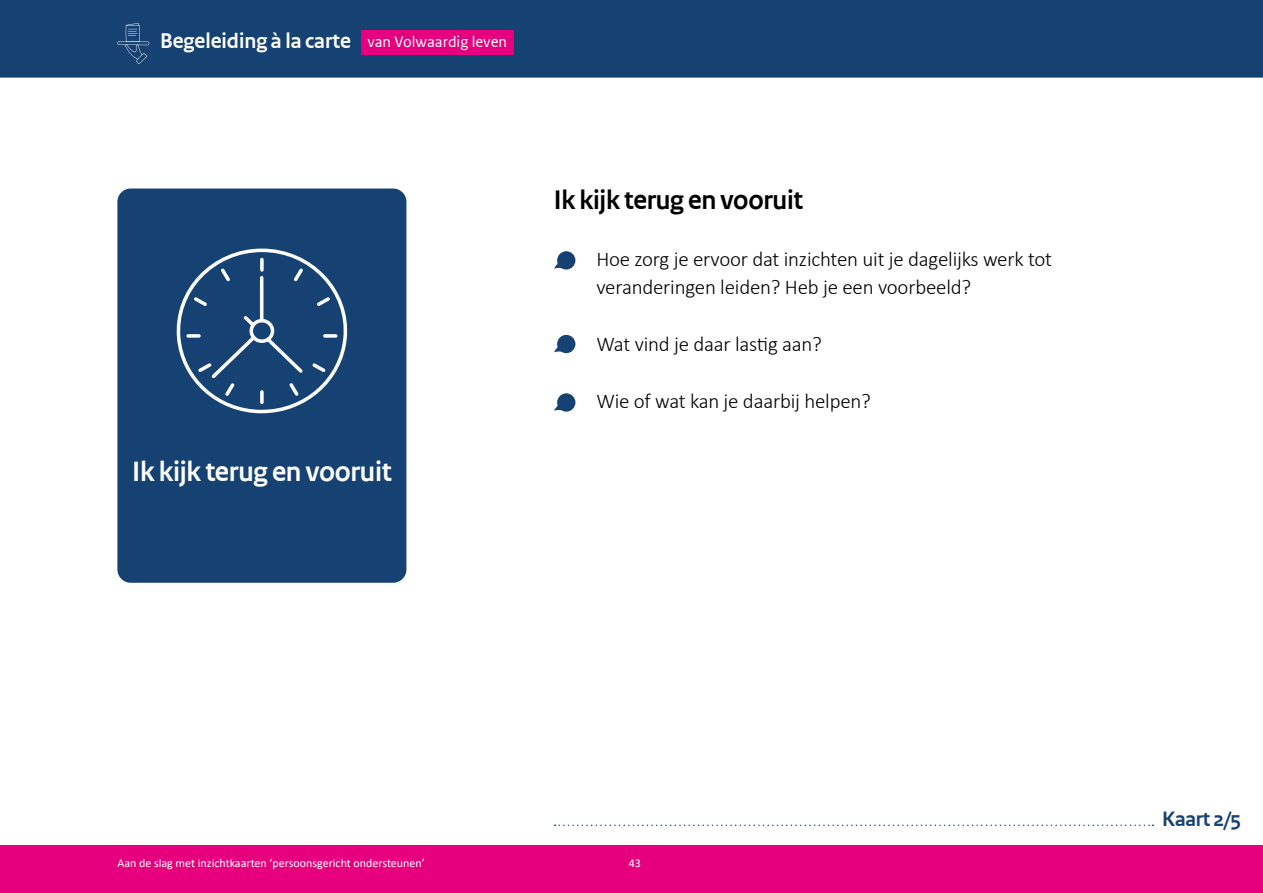
<style>
.page{position:relative;width:1263px;height:893px;background:#fff}
.page>*{position:absolute;margin:0;border:0;box-sizing:border-box;transform-origin:0 0}
.t1{font:700 28.2px "Rijksoverheid Sans Heading";letter-spacing:-.01em;color:#fff}
.t2{font:700 27px "Rijksoverheid Sans Heading";letter-spacing:-.01em;color:#000}
.t3{font:700 21.45px "Rijksoverheid Sans Heading";color:#fff}
.t4{font:300 21px/28.5px "Calibri";letter-spacing:-.01em;color:#000}
.t5{font:700 21px "Rijksoverheid Sans Heading";letter-spacing:-.01em;color:#154273}
.t6{font:12px "Calibri";color:#fff}
.s1{font-family:"Rijksoverheid Sans Text";font-weight:400;font-size:14.55px}
</style>
<div class="page">
<div style="left:0;top:845px;width:1263px;height:48px;background:#e6007d"></div>
<div style="left:0;top:0;width:1263px;height:78px;background:#154273"></div>
<div style="left:361px;top:30px;width:152px;height:25px;background:#e6007d"></div>
<svg style="left:117px;top:23px;width:32px;height:41px"></svg>
<svg style="left:555px;top:824px;width:598px;height:2px"></svg>
<svg style="left:554px;top:251px;width:21px;height:19px"></svg>
<svg style="left:554px;top:335px;width:21px;height:18px"></svg>
<div style="left:117px;top:189px;width:289px;height:394px;background:#154273;border-radius:13px"></div>
<svg style="left:176px;top:248px;width:172px;height:166px"></svg>
<svg style="left:554px;top:393px;width:21px;height:19px"></svg>
<p class="t3" style="left:160px;top:29px;width:348px">Begeleiding à la carte <span class="s1">van Volwaardig leven</span></p>
<h1 class="t1" style="left:132px;top:455px;width:261px">Ik kijk terug en vooruit</h1>
<p class="t2" style="left:554px;top:184px;width:251px">Ik kijk terug en vooruit</p>
<p class="t4" style="left:596px;top:244px;width:457px">Hoe zorg je ervoor dat inzichten uit je dagelijks werk tot veranderingen leiden? Heb je een voorbeeld?</p>
<p class="t4" style="left:596px;top:330px;width:227px">Wat vind je daar lastig aan?</p>
<p class="t4" style="left:596px;top:387px;width:276px">Wie of wat kan je daarbij helpen?</p>
<p class="t6" style="left:117px;top:855px;width:309px">Aan de slag met inzichtkaarten ‘persoonsgericht ondersteunen’</p>
<p class="t6" style="left:629px;top:855px;width:14px">43</p>
<p class="t5" style="left:1162px;top:807px;width:80px">Kaart 2/5</p>
</div>
